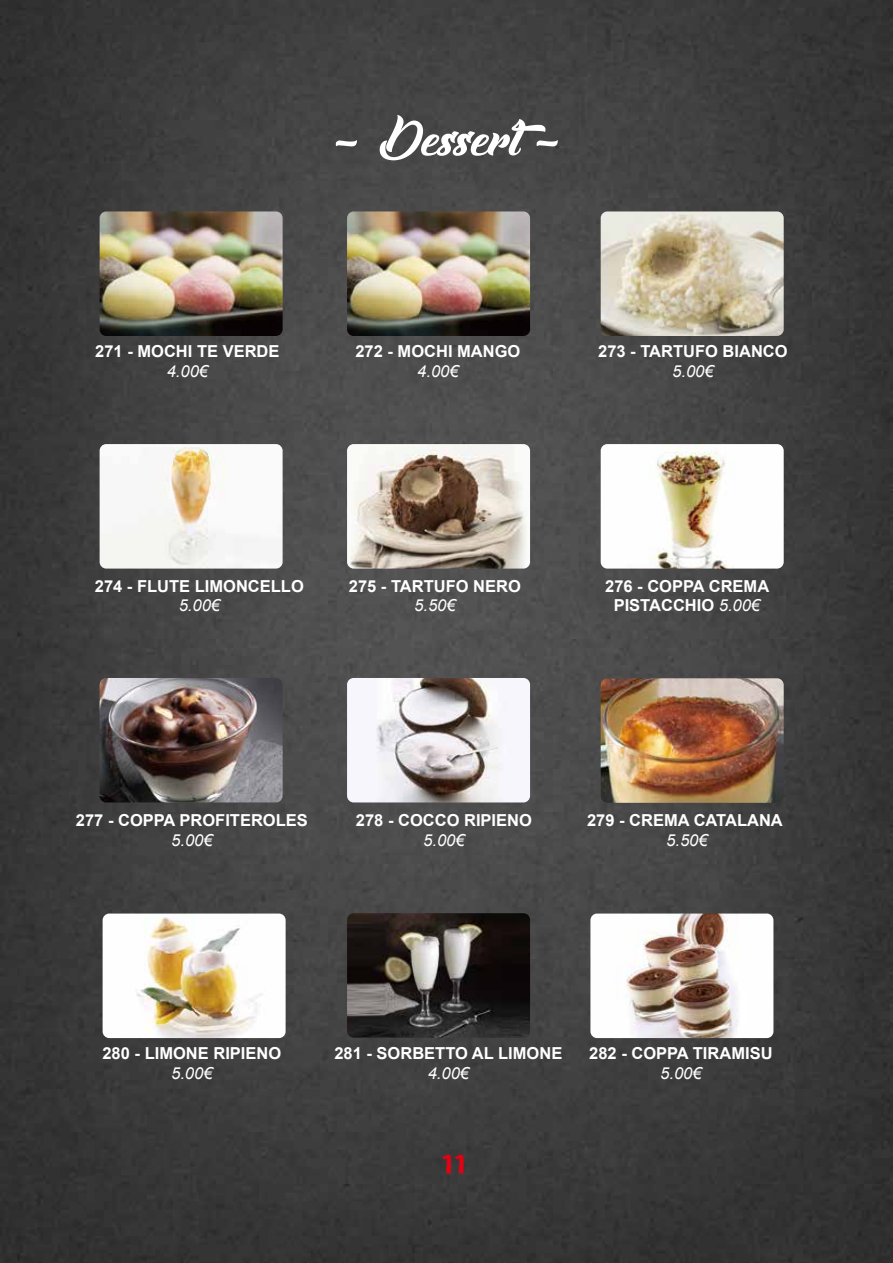
<style>
.page{position:relative;width:893px;height:1263px;background:#fff}
.page>*{position:absolute;margin:0;border:0;box-sizing:border-box;transform-origin:0 0}
.t1{font:73.2px "Albondigas";color:#fff}
.t2{font:27px "Loongtype Shirupozhu GB Regular";color:#e60012}
.t3{font:700 16.5px/19.8px "Arial";color:#fff;text-align:center}
.t4{font:italic 16.5px "Arial";color:#fff}
.s1{font-weight:400;font-style:italic}
</style>
<div class="page">
<img style="left:0;top:0;width:893px;height:1263px">
<img style="left:100px;top:211px;width:183px;height:125px">
<img style="left:347px;top:211px;width:183px;height:125px">
<img style="left:601px;top:211px;width:183px;height:125px">
<img style="left:103px;top:913px;width:183px;height:125px">
<img style="left:347px;top:913px;width:183px;height:125px">
<img style="left:590px;top:913px;width:183px;height:125px">
<img style="left:601px;top:444px;width:183px;height:125px">
<img style="left:100px;top:444px;width:183px;height:125px">
<img style="left:347px;top:444px;width:183px;height:125px">
<img style="left:347px;top:678px;width:183px;height:124px">
<img style="left:100px;top:678px;width:183px;height:124px">
<img style="left:601px;top:678px;width:183px;height:125px">
<h1 class="t1" style="left:335px;top:90px;width:232px">- Dessert -</h1>
<p class="t3" style="left:95px;top:342px;width:186px">271 - MOCHI TE VERDE</p>
<p class="t4" style="left:167px;top:360px;width:43px">4.00€</p>
<p class="t3" style="left:355px;top:342px;width:167px">272 - MOCHI MANGO</p>
<p class="t4" style="left:417px;top:360px;width:43px">4.00€</p>
<p class="t3" style="left:598px;top:342px;width:191px">273 - TARTUFO BIANCO</p>
<p class="t4" style="left:672px;top:360px;width:43px">5.00€</p>
<p class="t3" style="left:95px;top:576px;width:211px">274 - FLUTE LIMONCELLO</p>
<p class="t4" style="left:179px;top:595px;width:43px">5.00€</p>
<p class="t3" style="left:349px;top:576px;width:174px">275 - TARTUFO NERO</p>
<p class="t4" style="left:414px;top:595px;width:43px">5.50€</p>
<p class="t3" style="left:605px;top:576px;width:166px">276 - COPPA CREMA<br>PISTACCHIO <span class="s1">5.00€</span></p>
<p class="t3" style="left:76px;top:811px;width:233px">277 - COPPA PROFITEROLES</p>
<p class="t4" style="left:171px;top:830px;width:43px">5.00€</p>
<p class="t3" style="left:356px;top:811px;width:178px">278 - COCCO RIPIENO</p>
<p class="t4" style="left:423px;top:830px;width:43px">5.00€</p>
<p class="t3" style="left:587px;top:811px;width:197px">279 - CREMA CATALANA</p>
<p class="t4" style="left:666px;top:830px;width:43px">5.50€</p>
<p class="t3" style="left:102px;top:1044px;width:180px">280 - LIMONE RIPIENO</p>
<p class="t4" style="left:171px;top:1062px;width:43px">5.00€</p>
<p class="t3" style="left:334px;top:1044px;width:229px">281 - SORBETTO AL LIMONE</p>
<p class="t4" style="left:428px;top:1062px;width:43px">4.00€</p>
<p class="t3" style="left:589px;top:1044px;width:185px">282 - COPPA TIRAMISU</p>
<p class="t4" style="left:660px;top:1062px;width:43px">5.00€</p>
<h2 class="t2" style="left:440px;top:1149px;width:27px">11</h2>
</div>
